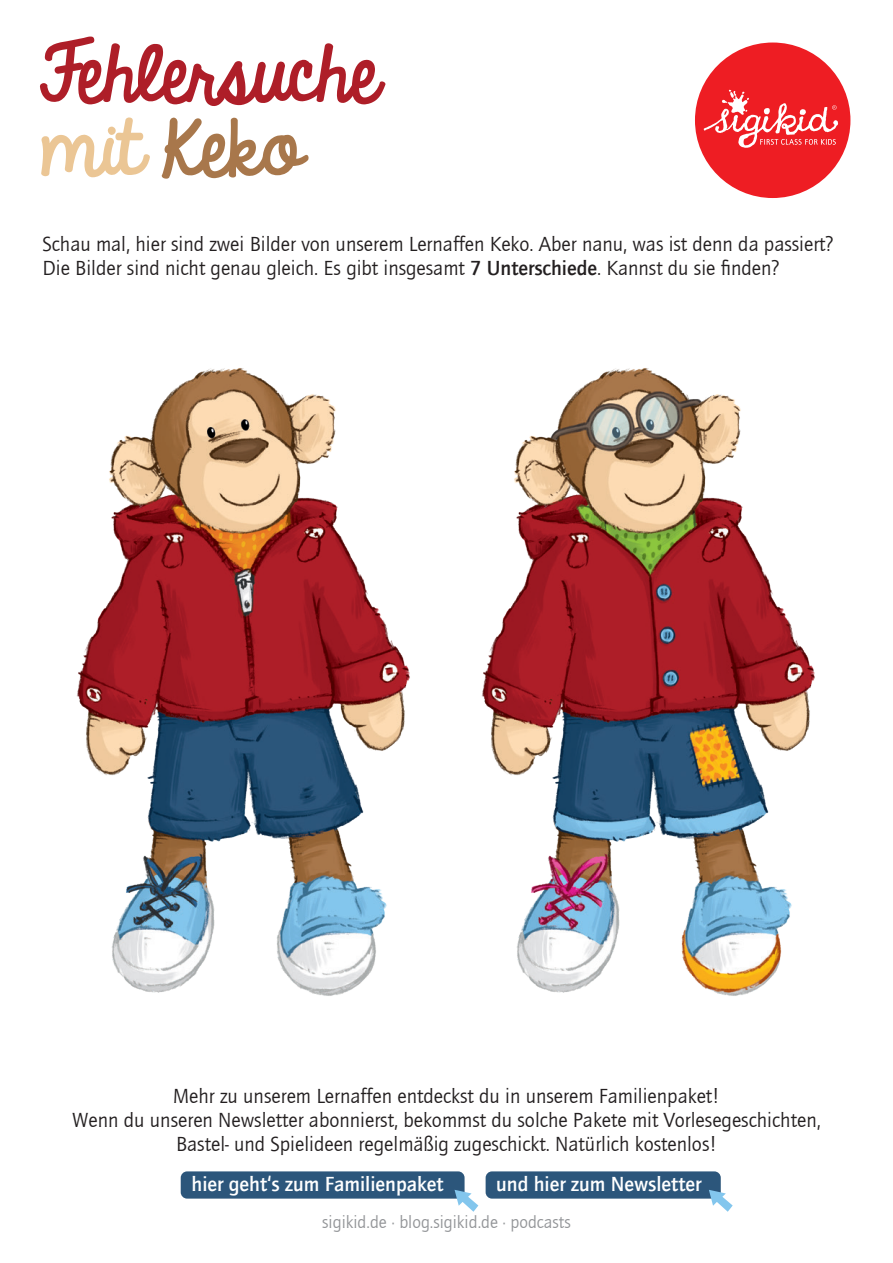
<style>
.page{position:relative;width:893px;height:1263px;background:#fff}
.page>*{position:absolute;margin:0;border:0;box-sizing:border-box;transform-origin:0 0}
.t1{font:67.5px "Sigikid Always A Good Time";color:#ae1e28}
.t2{font:67.5px "Sigikid Always A Good Time";color:#a8774b}
.t3{font:21px/24px "Quay Itc T";color:#231f20}
.t4{font:700 21px "Quay Itc T";color:#fff}
.t5{font:18px "Quay Itc T";color:#939598}
.s1{color:#ebc695}
.s2{font-weight:700}
</style>
<div class="page">
<div style="left:181px;top:1171px;width:284px;height:27px;background:#2c567b;border-radius:6px"></div>
<div style="left:486px;top:1171px;width:235px;height:27px;background:#2c567b;border-radius:6px"></div>
<img style="left:77px;top:368px;width:333px;height:628px">
<img style="left:482px;top:368px;width:333px;height:628px">
<svg style="left:455px;top:1190px;width:23px;height:22px"></svg>
<svg style="left:709px;top:1190px;width:24px;height:22px"></svg>
<div style="left:695px;top:43px;width:155px;height:155px;background:#ee1d23;border-radius:50%"></div>
<svg style="left:704px;top:90px;width:134px;height:58px"></svg>
<p class="t1" style="left:42px;top:18px;width:338px">Fehlersuche</p>
<p class="t2" style="left:42px;top:92px;width:261px"><span class="s1">mit</span> Keko</p>
<p class="t3" style="left:43px;top:231px;width:792px">Schau mal, hier sind zwei Bilder von unserem Lernaffen Keko. Aber nanu, was ist denn da passiert?<br>Die Bilder sind nicht genau gleich. Es gibt insgesamt <span class="s2">7 Unterschiede</span>. Kannst du sie finden?</p>
<p class="t3" style="left:173px;top:1083px;width:548px">Mehr zu unserem Lernaffen entdeckst du in unserem Familienpaket!</p>
<p class="t3" style="left:72px;top:1107px;width:750px">Wenn du unseren Newsletter abonnierst, bekommst du solche Pakete mit Vorlesegeschichten,</p>
<p class="t3" style="left:176px;top:1131px;width:542px">Bastel- und Spielideen regelmäßig zugeschickt. Natürlich kostenlos!</p>
<p class="t4" style="left:192px;top:1172px;width:254px">hier geht‘s zum Familienpaket</p>
<p class="t4" style="left:496px;top:1172px;width:207px">und hier zum Newsletter</p>
<p class="t5" style="left:322px;top:1211px;width:250px">sigikid.de · blog.sigikid.de · podcasts</p>
</div>
